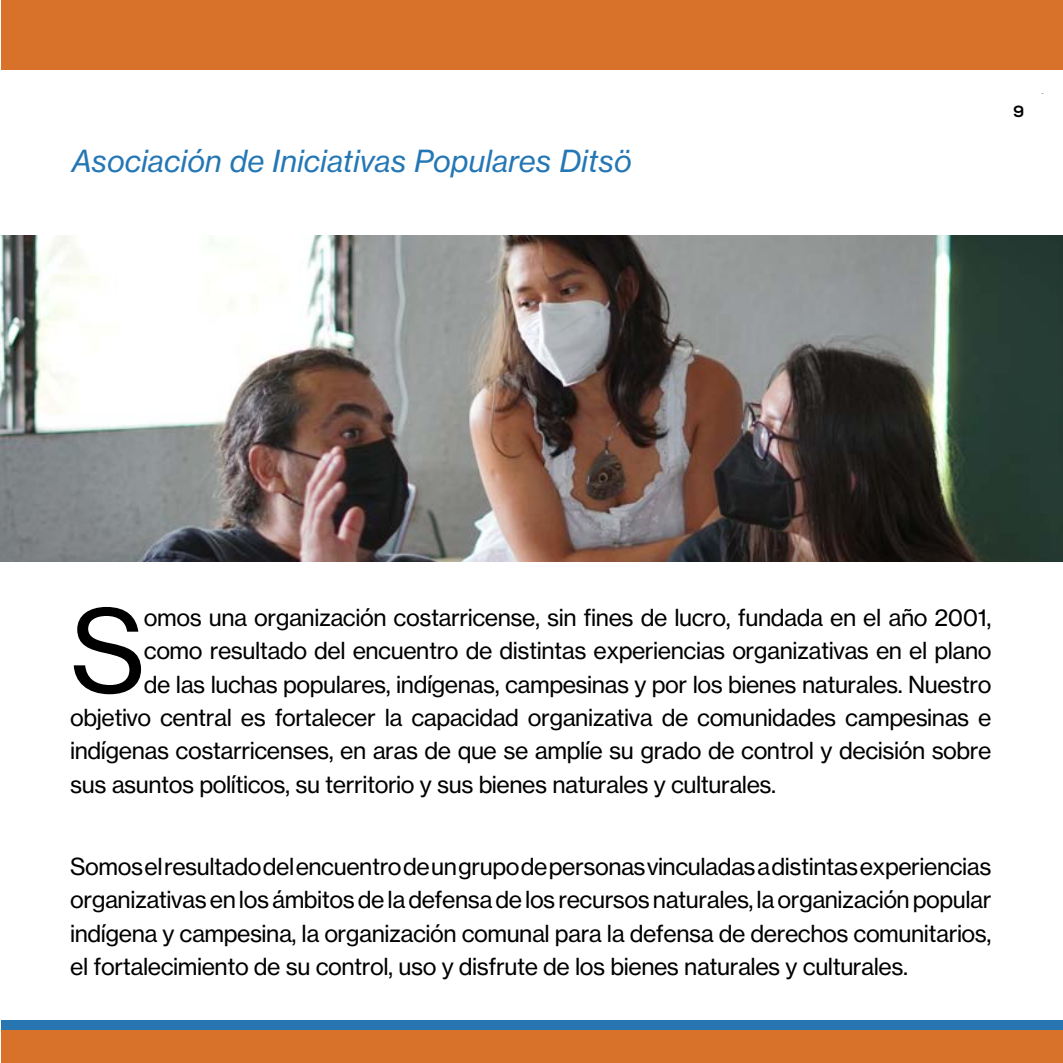
<style>
.page{position:relative;width:1063px;height:1063px;background:#fff}
.page>*{position:absolute;margin:0;border:0;box-sizing:border-box;transform-origin:0 0}
.t1{font:113px "N Haas Grotesk TX Pro 55 Rg";color:#000}
.t2{font:30px "N Haas Grotesk TX Pro 56 It";color:#2477b4}
.t3{font:23.12px/33.4px "N Haas Grotesk TX Pro 55 Rg";letter-spacing:-.02em;color:#000;text-align:justify}
.t4{font:700 16.12px "Nexa";color:#000}
.t5{font:700 3.62px "Nexa";color:#000}
</style>
<div class="page">
<div style="left:1px;top:1020px;width:1061px;height:32px;background:#2776b2"></div>
<div style="left:1px;top:1px;width:1061px;height:69px;background:#d87129"></div>
<div style="left:1px;top:1031px;width:1061px;height:32px;background:#d87129"></div>
<img style="left:0;top:236px;width:1062px;height:326px">
<p class="t2" style="left:71px;top:143px;width:562px">Asociación de Iniciativas Populares Ditsö</p>
<p class="t4" style="left:1014px;top:103px;width:12px">9</p>
<p class="t5" style="left:1042px;top:92px;width:3px">-</p>
<h1 class="t1" style="left:70px;top:582px;width:77px">S</h1>
<p class="t3" style="left:144px;top:601px;width:849px">omos una organización costarricense, sin fines de lucro, fundada en el año 2001,</p>
<p class="t3" style="left:144px;top:634px;width:849px">como resultado del encuentro de distintas experiencias organizativas en el plano</p>
<p class="t3" style="left:144px;top:667px;width:849px">de las luchas populares, indígenas, campesinas y por los bienes naturales. Nuestro</p>
<p class="t3" style="left:70px;top:701px;width:923px">objetivo central es fortalecer la capacidad organizativa de comunidades campesinas e</p>
<p class="t3" style="left:70px;top:734px;width:923px">indígenas costarricenses, en aras de que se amplíe su grado de control y decisión sobre</p>
<p class="t3" style="left:70px;top:768px;width:707px">sus asuntos políticos, su territorio y sus bienes naturales y culturales.</p>
<p class="t3" style="left:70px;top:850px;width:923px">Somos el resultado del encuentro de un grupo de personas vinculadas a distintas experiencias organizativas en los ámbitos de la defensa de los recursos naturales, la organización popular indígena y campesina, la organización comunal para la defensa de derechos comunitarios, el fortalecimiento de su control, uso y disfrute de los bienes naturales y culturales.</p>
</div>
